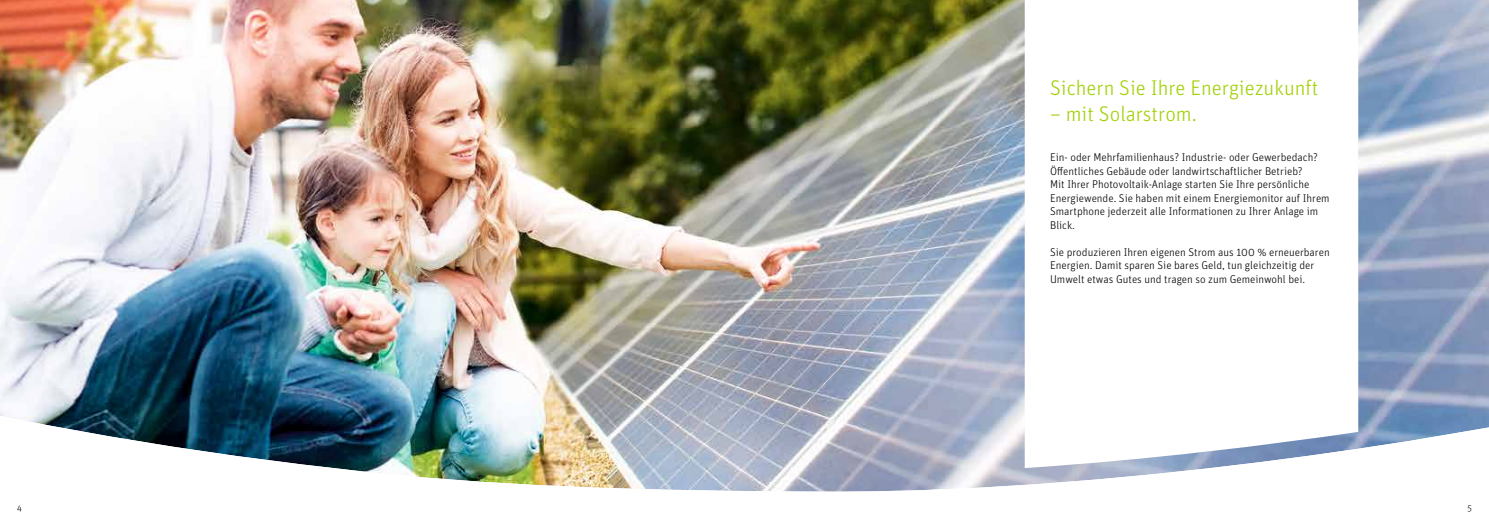
<style>
.page{position:relative;width:1489px;height:525px;background:#fff}
.page>*{position:absolute;margin:0;border:0;box-sizing:border-box;transform-origin:0 0}
.t1{font:300 21.25px "Unit OT";color:#a3d109}
.t2{font:300 11.25px/13.5px "Unit OT";color:#000}
.t3{font:300 8.88px "Unit OT";color:#000}
.t4{font:300 8.75px "Unit OT";color:#000}
</style>
<div class="page">
<img style="left:0;top:0;width:1488px;height:135px">
<img style="left:0;top:135px;width:1488px;height:357px">
<svg style="left:1024px;top:0;width:334px;height:468px"></svg>
<h1 class="t1" style="left:1050px;top:75px;width:270px">Sichern Sie Ihre Energiezukunft</h1>
<h1 class="t1" style="left:1050px;top:101px;width:148px">– mit Solarstrom.</h1>
<p class="t2" style="left:1050px;top:150px;width:281px">Ein- oder Mehrfamilienhaus? Industrie- oder Gewerbedach?<br>Öffentliches Gebäude oder landwirtschaftlicher Betrieb?<br>Mit Ihrer Photovoltaik-Anlage starten Sie Ihre persönliche Energiewende. Sie haben mit einem Energiemonitor auf Ihrem Smartphone jederzeit alle Informationen zu Ihrer Anlage im Blick.</p>
<p class="t2" style="left:1050px;top:245px;width:281px">Sie produzieren Ihren eigenen Strom aus 100 % erneuerbaren<br>Energien. Damit sparen Sie bares Geld, tun gleichzeitig der<br>Umwelt etwas Gutes und tragen so zum Gemeinwohl bei.</p>
<p class="t4" style="left:17px;top:502px;width:6px">4</p>
<p class="t3" style="left:1467px;top:502px;width:6px">5</p>
</div>
